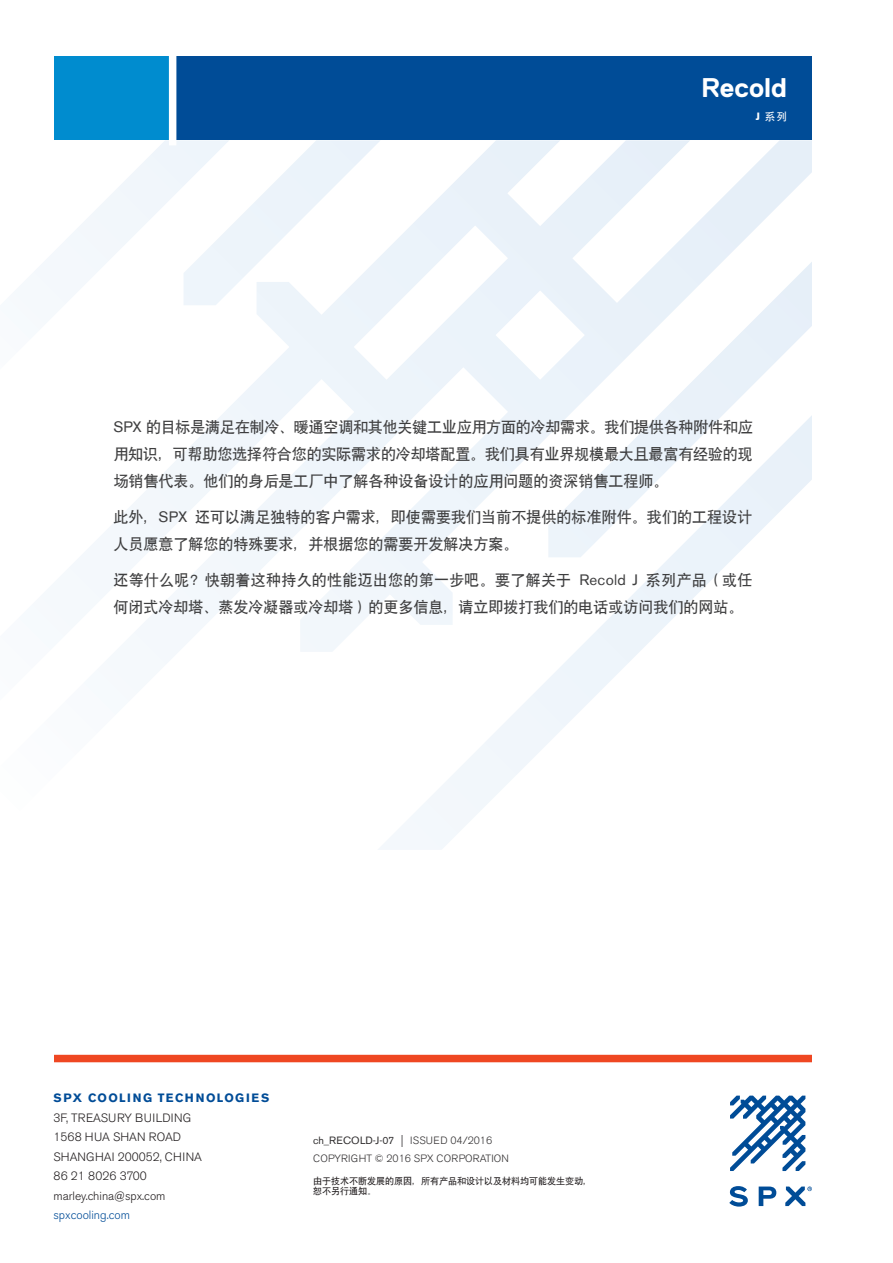
<style>
.page{position:relative;width:893px;height:1263px;background:#fff}
.page>*{position:absolute;margin:0;border:0;box-sizing:border-box;transform-origin:0 0}
.t1{font:700 27px "Replica Std";color:#fff}
.Marley_Body{font:15px/27px "SIL Hei Med Jian";color:#3e3e3f}
.Back_Cover_Contact_I{font:300 12px "Akzidenz Grotesk BE";color:#231f20}
.Back_Cover_Sub-Headl{font:700 12px "Akzidenz Grotesk BE";letter-spacing:.11em;color:#004c97}
.Back_Cover_Sub-Headl-2{font:300 12px "Akzidenz Grotesk BE";letter-spacing:.02em;color:#231f20}
.Back_Cover_Contact_I-2{font:300 12px "Akzidenz Grotesk BE";color:#004c97}
.t2{font:300 10.5px/18px "Akzidenz Grotesk BE";letter-spacing:.02em;color:#312f30}
.t3{font:10.5px "SIL Hei Med Jian";color:#fff}
.Legal_Disclaimer{font:9px/10.8px "SIL Hei Med Jian";color:#231f20}
.s1{font-family:"Akzidenz Grotesk BE";font-weight:700}
.s2{font-family:"Akzidenz Grotesk BE"}
.s3{font-weight:400}
.s4{font-size:12px}
.s5{color:#6c6d70}
</style>
<div class="page">
<svg style="left:690px;top:140px;width:122px;height:121px"></svg>
<svg style="left:560px;top:140px;width:130px;height:121px"></svg>
<svg style="left:560px;top:261px;width:252px;height:154px"></svg>
<svg style="left:379px;top:415px;width:433px;height:434px"></svg>
<svg style="left:34px;top:140px;width:526px;height:561px"></svg>
<div style="left:54px;top:1055px;width:758px;height:7px;background:#ef4722"></div>
<svg style="left:730px;top:1095px;width:75px;height:76px"></svg>
<svg style="left:729px;top:1186px;width:19px;height:20px"></svg>
<svg style="left:759px;top:1186px;width:17px;height:20px"></svg>
<svg style="left:785px;top:1186px;width:27px;height:20px"></svg>
<div style="left:57px;top:56px;width:755px;height:84px;background:#004c97"></div>
<div style="left:54px;top:56px;width:119px;height:84px;background:#008ccf"></div>
<div style="left:169px;top:54px;width:7px;height:91px;background:#fff"></div>
<p class="t1" style="left:701px;top:72px;width:87px">Recold</p>
<p class="t3" style="left:756px;top:109px;width:33px"><span class="s1">J</span> 系列</p>
<p class="Marley_Body" style="left:113px;top:412px;width:641px;text-align:justify"><span class="s2">SPX</span> 的目标是满足在制冷、暖通空调和其他关键工业应用方面的冷却需求。我们提供各种附件和应用知识，可帮助您选择符合您的实际需求的冷却塔配置。我们具有业界规模最大且最富有经验的现场销售代表。他们的身后是工厂中了解各种设备设计的应用问题的资深销售工程师。</p>
<p class="Marley_Body" style="left:113px;top:502px;width:640px">此外，<span class="s2">SPX</span> 还可以满足独特的客户需求，即使需要我们当前不提供的标准附件。我们的工程设计人员愿意了解您的特殊要求，并根据您的需要开发解决方案。</p>
<p class="Marley_Body" style="left:113px;top:565px;width:641px">还等什么呢？快朝着这种持久的性能迈出您的第一步吧。要了解关于 <span class="s2">Recold J</span> 系列产品（或任何闭式冷却塔、蒸发冷凝器或冷却塔）的更多信息，请立即拨打我们的电话或访问我们的网站。</p>
<p class="Back_Cover_Sub-Headl" style="left:53px;top:1091px;width:217px">SPX COOLING TECHNOLOGIES</p>
<p class="Back_Cover_Sub-Headl-2" style="left:53px;top:1111px;width:139px">3F, TREASURY BUILDING</p>
<p class="Back_Cover_Contact_I" style="left:53px;top:1130px;width:129px">1568 HUA SHAN ROAD</p>
<p class="Back_Cover_Contact_I" style="left:53px;top:1150px;width:150px">SHANGHAI 200052, CHINA</p>
<p class="Back_Cover_Contact_I" style="left:53px;top:1169px;width:95px">86 21 8026 3700</p>
<p class="Back_Cover_Contact_I" style="left:53px;top:1189px;width:114px">marley.china@spx.com</p>
<p class="Back_Cover_Contact_I-2" style="left:53px;top:1208px;width:78px">spxcooling.com</p>
<p class="t2" style="left:313px;top:1131px;width:197px"><span class="s3">ch_RECOLD-J-07</span> <span class="s4">|</span> ISSUED 04/2016<br>COPYRIGHT © 2016 SPX CORPORATION</p>
<p class="Legal_Disclaimer" style="left:313px;top:1174px;width:280px">由于技术不断发展的原因，所有产品和设计以及材料均可能发生变动，恕不另行通知<span class="s5">。</span></p>
</div>
